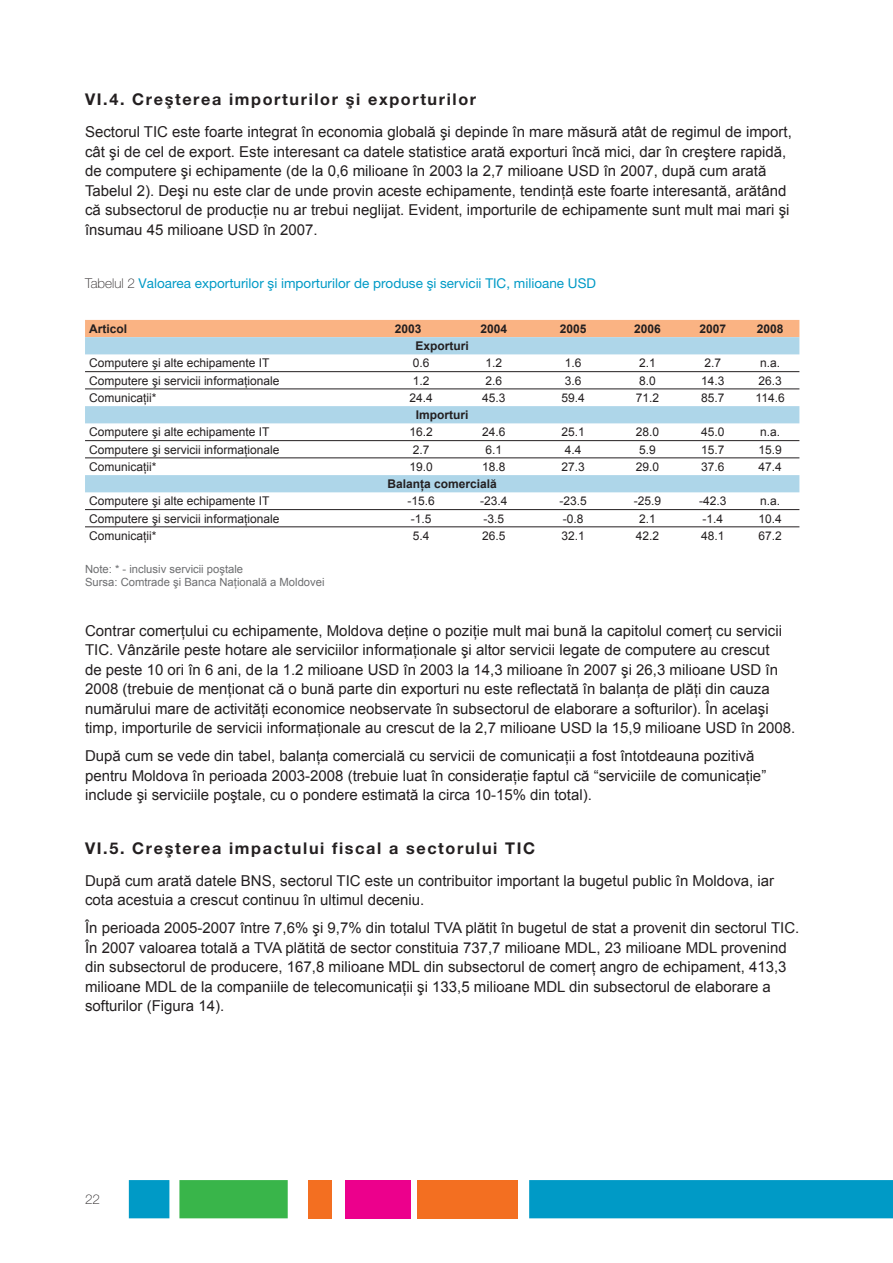
<style>
.page{position:relative;width:893px;height:1263px;background:#fff}
.page>*{position:absolute;margin:0;border:0;box-sizing:border-box;transform-origin:0 0}
.t1{font:700 16.2px "Helvetica Neue LT Pro";letter-spacing:.1em;color:#231f20}
.t2{font:15px/19.5px "Arial";color:#231f20}
.t3{font:13.5px "Helvetica Neue LT Pro";color:#009ac6}
.t4{font:100 13.5px "Helvetica Neue LT Pro";color:#231f20}
.t5{font:12px "Arial";color:#231f20}
.t6{font:700 12px "Arial";color:#231f20}
.t7{font:11.25px/13.5px "Arial";color:#6d6e70}
.s1{font-weight:100;color:#231f20}
</style>
<div class="page">
<div style="left:418px;top:1180px;width:100px;height:38px;background:#f36f21"></div>
<div style="left:309px;top:1180px;width:23px;height:38px;background:#f36f21"></div>
<div style="left:345px;top:1180px;width:65px;height:38px;background:#ec008c"></div>
<div style="left:179px;top:1180px;width:109px;height:38px;background:#39b54a"></div>
<div style="left:529px;top:1180px;width:364px;height:38px;background:#009ac6"></div>
<div style="left:129px;top:1180px;width:40px;height:38px;background:#009ac6"></div>
<div style="left:85px;top:320px;width:714px;height:17px;background:#fab383"></div>
<svg style="left:85px;top:337px;width:714px;height:155px"></svg>
<hr style="left:85px;top:371px;width:714px;height:1px;background:#231f20">
<hr style="left:85px;top:388px;width:714px;height:1px;background:#231f20">
<hr style="left:85px;top:440px;width:714px;height:1px;background:#231f20">
<hr style="left:85px;top:457px;width:714px;height:1px;background:#231f20">
<hr style="left:85px;top:509px;width:714px;height:1px;background:#231f20">
<hr style="left:85px;top:526px;width:714px;height:1px;background:#231f20">
<p class="t1" style="left:85px;top:94px;width:393px">VI.4. Creşterea importurilor şi exporturilor</p>
<p class="t2" style="left:85px;top:122px;width:708px">Sectorul TIC este foarte integrat în economia globală şi depinde în mare măsură atât de regimul de import, cât şi de cel de export. Este interesant ca datele statistice arată exporturi încă mici, dar în creştere rapidă, de computere şi echipamente (de la 0,6 milioane în 2003 la 2,7 milioane USD în 2007, după cum arată Tabelul 2). Deşi nu este clar de unde provin aceste echipamente, tendinţă este foarte interesantă, arătând că subsectorul de producţie nu ar trebui neglijat. Evident, importurile de echipamente sunt mult mai mari şi însumau 45 milioane USD în 2007.</p>
<p class="t3" style="left:85px;top:279px;width:512px"><span class="s1">Tabelul 2</span> Valoarea exporturilor şi importurilor de produse şi servicii TIC, milioane USD</p>
<p class="t6" style="left:89px;top:322px;width:40px">Articol</p>
<p class="t6" style="left:395px;top:322px;width:28px">2003</p>
<p class="t6" style="left:480px;top:322px;width:28px">2004</p>
<p class="t6" style="left:560px;top:322px;width:28px">2005</p>
<p class="t6" style="left:634px;top:322px;width:28px">2006</p>
<p class="t6" style="left:699px;top:322px;width:28px">2007</p>
<p class="t6" style="left:757px;top:322px;width:28px">2008</p>
<p class="t6" style="left:416px;top:339px;width:55px">Exporturi</p>
<p class="t5" style="left:89px;top:357px;width:182px">Computere şi alte echipamente IT</p>
<p class="t5" style="left:413px;top:357px;width:18px">0.6</p>
<p class="t5" style="left:485px;top:357px;width:18px">1.2</p>
<p class="t5" style="left:565px;top:357px;width:18px">1.6</p>
<p class="t5" style="left:639px;top:357px;width:18px">2.1</p>
<p class="t5" style="left:704px;top:357px;width:18px">2.7</p>
<p class="t5" style="left:760px;top:357px;width:22px">n.a.</p>
<p class="t5" style="left:89px;top:374px;width:192px">Computere şi servicii informaţionale</p>
<p class="t5" style="left:413px;top:374px;width:18px">1.2</p>
<p class="t5" style="left:485px;top:374px;width:18px">2.6</p>
<p class="t5" style="left:565px;top:374px;width:18px">3.6</p>
<p class="t5" style="left:639px;top:374px;width:18px">8.0</p>
<p class="t5" style="left:701px;top:374px;width:25px">14.3</p>
<p class="t5" style="left:758px;top:374px;width:25px">26.3</p>
<p class="t5" style="left:89px;top:391px;width:69px">Comunicaţii*</p>
<p class="t5" style="left:409px;top:391px;width:25px">24.4</p>
<p class="t5" style="left:482px;top:391px;width:25px">45.3</p>
<p class="t5" style="left:561px;top:391px;width:25px">59.4</p>
<p class="t5" style="left:636px;top:391px;width:25px">71.2</p>
<p class="t5" style="left:701px;top:391px;width:25px">85.7</p>
<p class="t5" style="left:756px;top:391px;width:31px">114.6</p>
<p class="t6" style="left:416px;top:408px;width:54px">Importuri</p>
<p class="t5" style="left:89px;top:425px;width:182px">Computere şi alte echipamente IT</p>
<p class="t5" style="left:409px;top:425px;width:25px">16.2</p>
<p class="t5" style="left:482px;top:425px;width:25px">24.6</p>
<p class="t5" style="left:561px;top:425px;width:25px">25.1</p>
<p class="t5" style="left:636px;top:425px;width:25px">28.0</p>
<p class="t5" style="left:701px;top:425px;width:25px">45.0</p>
<p class="t5" style="left:760px;top:425px;width:22px">n.a.</p>
<p class="t5" style="left:89px;top:443px;width:192px">Computere şi servicii informaţionale</p>
<p class="t5" style="left:413px;top:443px;width:18px">2.7</p>
<p class="t5" style="left:485px;top:443px;width:18px">6.1</p>
<p class="t5" style="left:565px;top:443px;width:18px">4.4</p>
<p class="t5" style="left:639px;top:443px;width:18px">5.9</p>
<p class="t5" style="left:701px;top:443px;width:25px">15.7</p>
<p class="t5" style="left:758px;top:443px;width:25px">15.9</p>
<p class="t5" style="left:89px;top:460px;width:69px">Comunicaţii*</p>
<p class="t5" style="left:409px;top:460px;width:25px">19.0</p>
<p class="t5" style="left:482px;top:460px;width:25px">18.8</p>
<p class="t5" style="left:561px;top:460px;width:25px">27.3</p>
<p class="t5" style="left:636px;top:460px;width:25px">29.0</p>
<p class="t5" style="left:701px;top:460px;width:25px">37.6</p>
<p class="t5" style="left:758px;top:460px;width:25px">47.4</p>
<p class="t6" style="left:388px;top:477px;width:111px">Balanţa comercială</p>
<p class="t5" style="left:89px;top:494px;width:182px">Computere şi alte echipamente IT</p>
<p class="t5" style="left:407px;top:494px;width:29px">-15.6</p>
<p class="t5" style="left:480px;top:494px;width:29px">-23.4</p>
<p class="t5" style="left:559px;top:494px;width:29px">-23.5</p>
<p class="t5" style="left:634px;top:494px;width:29px">-25.9</p>
<p class="t5" style="left:699px;top:494px;width:29px">-42.3</p>
<p class="t5" style="left:760px;top:494px;width:22px">n.a.</p>
<p class="t5" style="left:89px;top:512px;width:192px">Computere şi servicii informaţionale</p>
<p class="t5" style="left:411px;top:512px;width:22px">-1.5</p>
<p class="t5" style="left:483px;top:512px;width:22px">-3.5</p>
<p class="t5" style="left:563px;top:512px;width:22px">-0.8</p>
<p class="t5" style="left:639px;top:512px;width:18px">2.1</p>
<p class="t5" style="left:702px;top:512px;width:22px">-1.4</p>
<p class="t5" style="left:758px;top:512px;width:25px">10.4</p>
<p class="t5" style="left:89px;top:529px;width:69px">Comunicaţii*</p>
<p class="t5" style="left:413px;top:529px;width:18px">5.4</p>
<p class="t5" style="left:482px;top:529px;width:25px">26.5</p>
<p class="t5" style="left:561px;top:529px;width:25px">32.1</p>
<p class="t5" style="left:636px;top:529px;width:25px">42.2</p>
<p class="t5" style="left:701px;top:529px;width:25px">48.1</p>
<p class="t5" style="left:758px;top:529px;width:25px">67.2</p>
<p class="t7" style="left:85px;top:562px;width:241px">Note: * - inclusiv servicii poştale<br>Sursa: Comtrade şi Banca Naţională a Moldovei</p>
<p class="t2" style="left:85px;top:621px;width:712px">Contrar comerţului cu echipamente, Moldova deţine o poziţie mult mai bună la capitolul comerţ cu servicii TIC. Vânzările peste hotare ale serviciilor informaţionale şi altor servicii legate de computere au crescut<br>de peste 10 ori în 6 ani, de la 1.2 milioane USD în 2003 la 14,3 milioane în 2007 şi 26,3 milioane USD în 2008 (trebuie de menţionat că o bună parte din exporturi nu este reflectată în balanţa de plăţi din cauza numărului mare de activităţi economice neobservate în subsectorul de elaborare a softurilor). În acelaşi timp, importurile de servicii informaţionale au crescut de la 2,7 milioane USD la 15,9 milioane USD în 2008.</p>
<p class="t2" style="left:85px;top:746px;width:683px">După cum se vede din tabel, balanţa comercială cu servicii de comunicaţii a fost întotdeauna pozitivă pentru Moldova în perioada 2003-2008 (trebuie luat în consideraţie faptul că “serviciile de comunicaţie” include şi serviciile poştale, cu o pondere estimată la circa 10-15% din total).</p>
<p class="t1" style="left:85px;top:842px;width:452px">VI.5. Creşterea impactului fiscal a sectorului TIC</p>
<p class="t2" style="left:85px;top:871px;width:691px">După cum arată datele BNS, sectorul TIC este un contribuitor important la bugetul public în Moldova, iar cota acestuia a crescut continuu în ultimul deceniu.</p>
<p class="t2" style="left:85px;top:918px;width:716px">În perioada 2005-2007 între 7,6% şi 9,7% din totalul TVA plătit în bugetul de stat a provenit din sectorul TIC.<br>În 2007 valoarea totală a TVA plătită de sector constituia 737,7 milioane MDL, 23 milioane MDL provenind din subsectorul de producere, 167,8 milioane MDL din subsectorul de comerţ angro de echipament, 413,3 milioane MDL de la companiile de telecomunicaţii şi 133,5 milioane MDL din subsectorul de elaborare a softurilor (Figura 14).</p>
<p class="t4" style="left:85px;top:1194px;width:17px">22</p>
</div>
